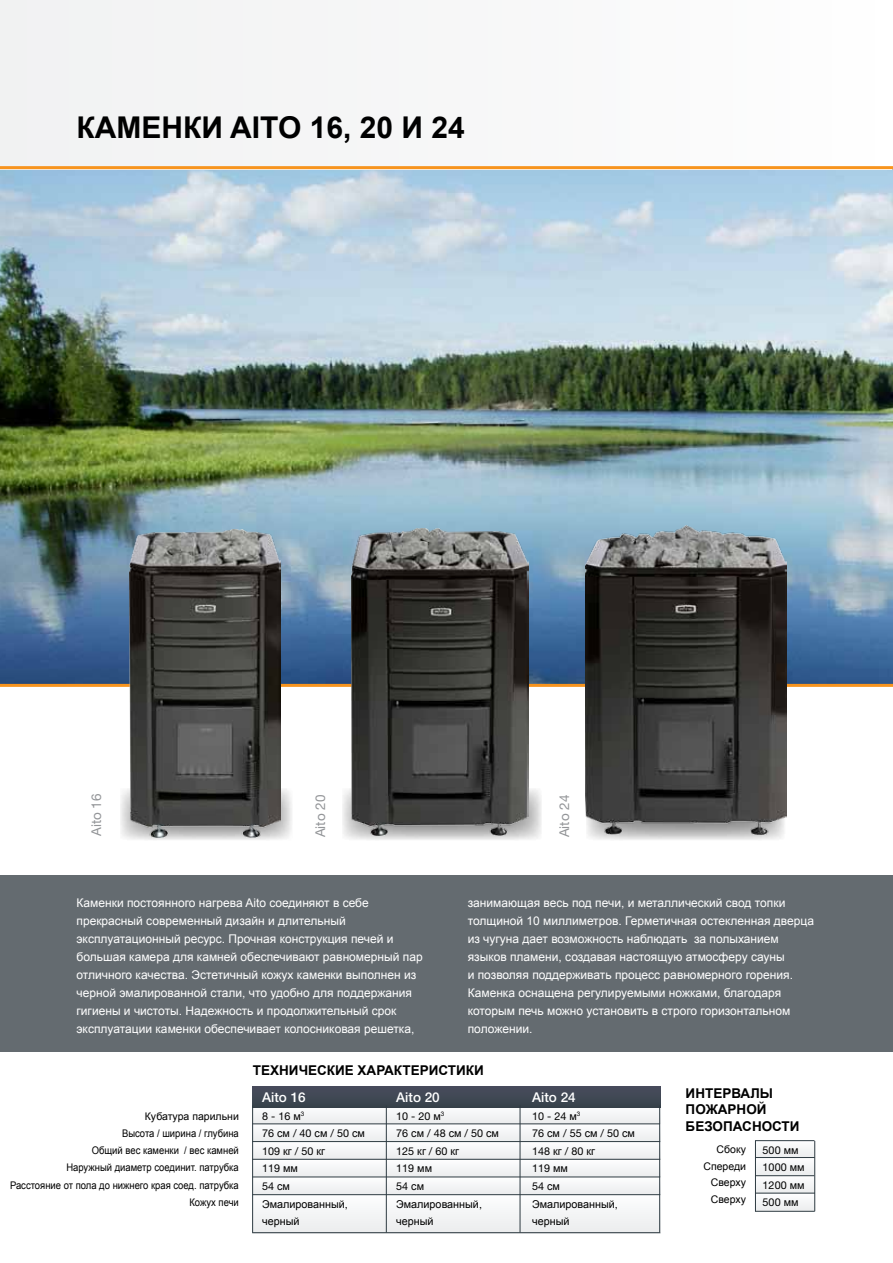
<style>
.page{position:relative;width:893px;height:1263px;background:#fff}
.page>*{position:absolute;margin:0;border:0;box-sizing:border-box;transform-origin:0 0}
.t1{font:700 30px "Arial";color:#000}
.t2{font:700 13.5px/16.2px "Arial";color:#000}
.t3{font:500 13.5px "Helvetica Neue LT Std";color:#fff}
.t4{font:13.5px "Helvetica Neue LT Std";color:#939598}
.t5{font:12px/18px "Arial";color:#fff}
.t6{font:10.8px/17.5px "Helvetica Neue LT Std";color:#000}
.t7{font:10.8px/17.5px "Arial";color:#000}
.t8{font:10.5px/17.2px "Arial";color:#000;text-align:right}
.s1{font-family:"Arial"}
</style>
<div class="page">
<img style="left:0;top:169px;width:893px;height:515px">
<hr style="left:0;top:684px;width:893px;height:3px;background:#f7941e">
<div style="left:0;top:875px;width:893px;height:177px;background:#646b70"></div>
<div style="left:0;top:0;width:892px;height:169px;background:#f7f7f7"></div>
<hr style="left:0;top:166px;width:893px;height:3px;background:#f7941e">
<div style="left:755px;top:1140px;width:59px;height:17px;background:linear-gradient(to right,#f5f6f7,#f5f6f7)"></div>
<div style="left:755px;top:1157px;width:60px;height:18px;background:#f4f5f6"></div>
<div style="left:755px;top:1176px;width:59px;height:17px;background:#f4f5f6"></div>
<div style="left:755px;top:1193px;width:59px;height:18px;background:#f4f5f6"></div>
<hr style="left:814px;top:1141px;width:1px;height:70px;background:#2e3b42">
<hr style="left:755px;top:1140px;width:1px;height:71px;background:#2e3b42">
<hr style="left:755px;top:1157px;width:60px;height:1px;background:#2e3b42">
<hr style="left:755px;top:1140px;width:59px;height:1px;background:#2e3b42">
<hr style="left:755px;top:1175px;width:59px;height:1px;background:#2e3b42">
<hr style="left:755px;top:1193px;width:60px;height:1px;background:#2e3b42">
<hr style="left:755px;top:1211px;width:60px;height:1px;background:#2e3b42">
<div style="left:252px;top:1123px;width:408px;height:19px;background:linear-gradient(to right,#f4f5f6,#f4f5f6)"></div>
<div style="left:252px;top:1141px;width:408px;height:18px;background:#f3f4f5"></div>
<div style="left:252px;top:1159px;width:408px;height:18px;background:#f4f5f6"></div>
<div style="left:252px;top:1177px;width:408px;height:17px;background:#f4f5f6"></div>
<div style="left:252px;top:1194px;width:408px;height:39px;background:#f3f4f5"></div>
<div style="left:253px;top:1107px;width:406px;height:16px;background:#f2f3f4"></div>
<div style="left:252px;top:1086px;width:408px;height:21px;background:#414955"></div>
<hr style="left:252px;top:1123px;width:408px;height:1px;background:#2e3b42">
<hr style="left:386px;top:1105px;width:1px;height:127px;background:#2e3b42">
<hr style="left:520px;top:1105px;width:1px;height:127px;background:#2e3b42">
<hr style="left:659px;top:1105px;width:1px;height:127px;background:#2e3b42">
<hr style="left:252px;top:1105px;width:1px;height:128px;background:#2e3b42">
<hr style="left:252px;top:1141px;width:408px;height:1px;background:#2e3b42">
<hr style="left:252px;top:1159px;width:408px;height:1px;background:#2e3b42">
<hr style="left:252px;top:1176px;width:408px;height:1px;background:#2e3b42">
<hr style="left:252px;top:1194px;width:408px;height:1px;background:#2e3b42">
<hr style="left:252px;top:1232px;width:408px;height:1px;background:#2e3b42">
<svg style="left:120px;top:789px;width:172px;height:51px"></svg>
<svg style="left:342px;top:788px;width:199px;height:52px"></svg>
<svg style="left:588px;top:835px;width:195px;height:5px"></svg>
<img style="left:130px;top:530px;width:151px;height:307px">
<img style="left:352px;top:528px;width:177px;height:308px">
<img style="left:586px;top:525px;width:200px;height:310px">
<h1 class="t1" style="left:77px;top:108px;width:41px">Каменки</h1>
<h1 class="t1" style="left:230px;top:108px;width:39px">Aito</h1>
<h1 class="t1" style="left:310px;top:108px;width:157px">16, 20 и 24</h1>
<p class="t4" style="left:88px;top:836px;width:44px;rotate:-90deg">Aito 16</p>
<p class="t4" style="left:312px;top:837px;width:44px;rotate:-90deg">Aito 20</p>
<p class="t4" style="left:556px;top:837px;width:44px;rotate:-90deg">Aito 24</p>
<p class="t5" style="left:77px;top:894px;width:348px">Каменки постоянного нагрева Aito соединяют в себе прекрасный современный дизайн и длительный эксплуатационный ресурс. Прочная конструкция печей и большая камера для камней обеспечивают равномерный пар отличного качества. Эстетичный кожух каменки выполнен из черной эмалированной стали, что удобно для поддержания гигиены и чистоты. Надежность и продолжительный срок эксплуатации каменки обеспечивает колосниковая решетка,</p>
<p class="t5" style="left:468px;top:894px;width:348px">занимающая весь под печи, и металлический свод топки толщиной 10 миллиметров. Герметичная остекленная дверца из чугуна дает возможность наблюдать за полыханием языков пламени, создавая настоящую атмосферу сауны<br>и позволяя поддерживать процесс равномерного горения.<br>Каменка оснащена регулируемыми ножками, благодаря которым печь можно установить в строго горизонтальном положении.</p>
<p class="t8" style="left:10px;top:1107px;width:230px">Кубатура парильни<br>Высота / ширина / глубина<br>Общий вес каменки / вес камней<br>Наружный диаметр соединит. патрубка<br>Расстояние от пола до нижнего края соед. патрубка<br>Кожух печи</p>
<p class="t2" style="left:253px;top:1063px;width:232px">ТЕХНИЧЕСКИЕ ХАРАКТЕРИСТИКИ</p>
<p class="t3" style="left:262px;top:1089px;width:45px">Aito 16</p>
<p class="t3" style="left:396px;top:1089px;width:45px">Aito 20</p>
<p class="t3" style="left:532px;top:1089px;width:45px">Aito 24</p>
<p class="t6" style="left:396px;top:1107px;width:104px">10 - 20 <span class="s1">м</span><sup>3<br></sup>76 <span class="s1">см</span> / 48 <span class="s1">см</span> / 50 <span class="s1">см<br></span>125 <span class="s1">кг</span> / 60 <span class="s1">кг<br></span>119 <span class="s1">мм<br></span>54 <span class="s1">см</span></p>
<p class="t7" style="left:396px;top:1195px;width:87px">Эмалированный, черный</p>
<p class="t6" style="left:262px;top:1107px;width:104px">8 - 16 <span class="s1">м</span><sup>3<br></sup>76 <span class="s1">см</span> / 40 <span class="s1">см</span> / 50 <span class="s1">см<br></span>109 <span class="s1">кг</span> / 50 <span class="s1">кг<br></span>119 <span class="s1">мм<br></span>54 <span class="s1">см</span></p>
<p class="t7" style="left:262px;top:1195px;width:87px">Эмалированный, черный</p>
<p class="t6" style="left:532px;top:1107px;width:104px">10 - 24 <span class="s1">м</span><sup>3<br></sup>76 <span class="s1">см</span> / 55 <span class="s1">см</span> / 50 <span class="s1">см<br></span>148 <span class="s1">кг</span> / 80 <span class="s1">кг<br></span>119 <span class="s1">мм<br></span>54 <span class="s1">см</span></p>
<p class="t7" style="left:532px;top:1195px;width:87px">Эмалированный, черный</p>
<p class="t2" style="left:686px;top:1086px;width:115px">ИНТЕРВАЛЫ<br>ПОЖАРНОЙ<br>БЕЗОПАСНОСТИ</p>
<p class="t8" style="left:703px;top:1141px;width:44px;line-height:16.5px">Сбоку<br>Спереди<br>Сверху<br>Сверху</p>
<p class="t6" style="left:763px;top:1141px;width:43px">500 <span class="s1">мм<br></span>1000 <span class="s1">мм<br></span>1200 <span class="s1">мм<br></span>500 <span class="s1">мм</span></p>
</div>
